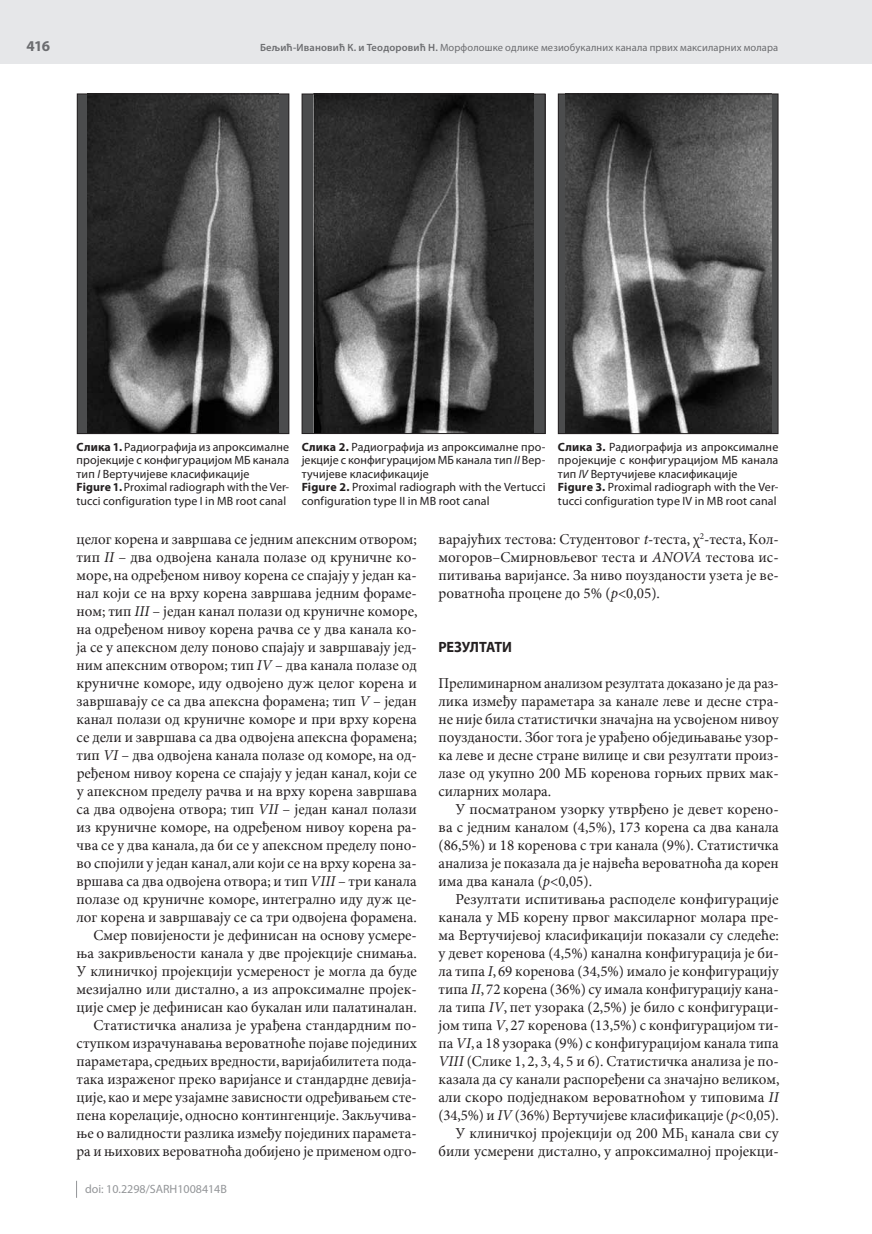
<style>
.page{position:relative;width:872px;height:1234px;background:#fff}
.page>*{position:absolute;margin:0;border:0;box-sizing:border-box;transform-origin:0 0}
.t1{font:15px/18px "Minion Pro Cyrilic";color:#231f20;text-align:justify}
.t2{font:700 15px "Myriad Pro Cyrilic";letter-spacing:-.015em;color:#231f20;scale:.95 1}
.t3{font:700 15px "Myriad Pro";color:#6c6d70}
.t4{font:12px/13.5px "Myriad Pro";letter-spacing:.01em;color:#231f20}
.t5{font:12px "Myriad Pro";color:#939598}
.t6{font:10.5px "Myriad Pro";letter-spacing:.01em;color:#6c6d70}
.s1{font-weight:600}
.s2{font-weight:700}
.s3{font-style:italic}
.s4{font-family:"Minion Pro";font-style:italic}
</style>
<div class="page">
<div style="left:0;top:0;width:872px;height:64px;background:#e6e7e9"></div>
<svg style="left:76px;top:1180px;width:1px;height:17px"></svg>
<div style="left:77px;top:94px;width:212px;height:339px;background:#4b4c4d"></div>
<img style="left:87px;top:96px;width:192px;height:336px">
<div style="left:77px;top:94px;width:212px;height:340px;border:1px solid #231f20"></div>
<div style="left:302px;top:94px;width:243px;height:339px;background:#4b4c4d"></div>
<img style="left:313px;top:96px;width:220px;height:336px">
<div style="left:302px;top:94px;width:243px;height:340px;border:1px solid #231f20"></div>
<div style="left:558px;top:94px;width:220px;height:339px;background:#4b4c4d"></div>
<img style="left:565px;top:96px;width:206px;height:336px">
<div style="left:558px;top:94px;width:220px;height:340px;border:1px solid #231f20"></div>
<p class="t3" style="left:26px;top:36px;width:25px">416</p>
<p class="t6" style="left:260px;top:41px;width:520px"><span class="s1">Бељић-Ивановић К. и Теодоровић Н.</span> Морфолошке одлике мезиобукалних канала првих максиларних молара</p>
<p class="t4" style="left:77px;top:439px;width:214px"><span class="s2">Слика 1.</span> Радиографија из апроксималне пројекције с конфигурацијом МБ канала тип <span class="s3">I</span> Вертучијеве класификације<br><span class="s2">Figure 1.</span> Proximal radiograph with the Ver&shy;tucci configuration type I in MB root canal</p>
<p class="t4" style="left:302px;top:439px;width:245px"><span class="s2">Слика 2.</span> Радиографија из апроксималне про&shy;јекције с конфигурацијом МБ канала тип <span class="s3">II</span> Вер&shy;тучијеве класификације<br><span class="s2">Figure 2.</span> Proximal radiograph with the Vertucci configuration type II in MB root canal</p>
<p class="t4" style="left:558px;top:439px;width:222px"><span class="s2">Слика 3.</span> Радиографија из апроксималне пројекције с конфигурацијом МБ канала тип <span class="s3">IV</span> Вертучијеве класификације<br><span class="s2">Figure 3.</span> Proximal radiograph with the Ver&shy;tucci configuration type IV in MB root canal</p>
<p class="t1" style="left:76px;top:530px;width:342px;text-align:right">ce-log ko-re-na i za-vr-ša-va se jed-nim apek-snim otvo-rom; tip <span class="s4">II</span> – dva odvo-je-na ka-na-la po-la-ze od kru-nič-ne ko&shy;mo-re,na od-re-đe-nom ni-vou ko-re-na se spa-ja-ju u je-dan ka&shy;nal ko-ji se na vr-hu ko-re-na za-vr-ša-va jed-nim fo-ra-me&shy;nom; tip <span class="s4">III</span> – je-dan ka-nal po-la-zi od kru-nič-ne ko-mo-re, na od-re-đe-nom ni-vou ko-re-na ra-čva se u dva ka-na-la ko&shy;ja se u apek-snom de-lu po-no-vo spa-ja-ju i za-vr-ša-va-ju jed&shy;nim apek-snim otvo-rom; tip <span class="s4">IV</span> – dva ka-na-la po-la-ze od kru-nič-ne ko-mo-re, idu odvo-je-no duž ce-log ko-re-na i za-vr-ša-va-ju se sa dva apek-sna fo-ra-me-na; tip <span class="s4">V</span> – je-dan ka-nal po-la-zi od kru-nič-ne ko-mo-re i pri vr-hu ko-re-na se de-li i za-vr-ša-va sa dva odvo-je-na apek-sna fo-ra-me-na; tip <span class="s4">VI</span> – dva odvo-je-na ka-na-la po-la-ze od ko-mo-re, na od&shy;re-đe-nom ni-vou ko-re-na se spa-ja-ju u je-dan ka-nal, ko-ji se u apek-snom pre-de-lu ra-čva i na vr-hu ko-re-na za-vr-ša-va sa dva odvo-je-na otvo-ra; tip <span class="s4">VII</span> – je-dan ka-nal po-la-zi iz kru-nič-ne ko-mo-re, na od-re-đe-nom ni-vou ko-re-na ra&shy;čva se u dva ka-na-la, da bi se u apek-snom pre-de-lu po-no&shy;vo spo-ji-li u je-dan ka-nal, ali ko-ji se na vr-hu ko-re-na za&shy;vr-ša-va sa dva odvo-je-na otvo-ra; i tip <span class="s4">VIII</span> – tri ka-na-la po-la-ze od kru-nič-ne ko-mo-re, in-te-gral-no idu duž ce&shy;log ko-re-na i za-vr-ša-va-ju se sa tri odvo-je-na fo-ra-me-na.<br>Smer po-vi-je-no-sti je de-fi-ni-san na osno-vu usme-re&shy;wa za-kri-vqe-no-sti ka-na-la u dve pro-jek-ci-je sni-ma-wa.<br>U kli-nič-koj pro-jek-ci-ji usme-re-nost je mo-gla da bu-de me-zi-jal-no ili dis-tal-no, a iz aprok-si-mal-ne pro-jek&shy;ci-je smer je de-fi-ni-san kao bu-ka-lan ili pa-la-ti-na-lan.<br>Sta-ti-stič-ka ana-li-za je ura-đe-na stan-dard-nim po&shy;stup-kom iz-ra-ču-na-va-wa ve-ro-vat-no-će po-ja-ve po-je-di-nih pa-ra-me-ta-ra, sred-wih vred-no-sti, va-ri-ja-bi-li-te-ta po-da&shy;ta-ka iz-ra-že-nog pre-ko va-ri-jan-se i stan-dard-ne de-vi-ja&shy;ci-je,kao i me-re uza-jam-ne za-vi-sno-sti od-re-đi-va-wem ste&shy;pe-na ko-re-la-ci-je, od-no-sno kon-tin-gen-ci-je. Za-kqu-či-va&shy;we o va-lid-no-sti raz-li-ka iz-me-đu po-je-di-nih pa-ra-me-ta&shy;ra i wi-ho-vih ve-ro-vat-no-ća do-bi-je-no je pri-me-nom od-go-</p>
<p class="t1" style="left:438px;top:530px;width:342px">va-ra-ju-ćih te-sto-va: Stu-den-to-vog <span class="s4">t</span>-te-sta, χ<sup>2</sup>-te-sta, Kol&shy;mo-go-rov–Smir-no-vqe-vog te-sta i <span class="s4">ANOVA</span> te-sto-va is&shy;pi-ti-va-wa va-ri-jan-se. Za ni-vo po-u-zda-no-sti uze-ta je ve&shy;ro-vat-no-ća pro-ce-ne do 5% (<span class="s4">p</span>&lt;0,05).</p>
<p class="t2" style="left:438px;top:638px;width:79px">REZULTATI</p>
<p class="t1" style="left:438px;top:674px;width:342px">Pre-li-mi-nar-nom ana-li-zom re-zul-ta-ta do-ka-za-no je da raz&shy;li-ka iz-me-đu pa-ra-me-ta-ra za ka-na-le le-ve i de-sne stra&shy;ne ni-je bi-la sta-ti-stič-ki zna-čaj-na na usvo-je-nom ni-vou po-u-zda-no-sti. Zbog to-ga je ura-đe-no ob-je-di-wa-va-we uzor&shy;ka le-ve i de-sne stra-ne vi-li-ce i svi re-zul-ta-ti pro-iz&shy;la-ze od ukup-no 200 MB ko-re-no-va gor-wih pr-vih mak&shy;si-lar-nih mo-la-ra.</p>
<p class="t1" style="left:438px;top:800px;width:342px;text-indent:17px">U po-sma-tra-nom uzor-ku utvr-đe-no je de-vet ko-re-no&shy;va s jed-nim ka-na-lom (4,5%), 173 ko-re-na sa dva ka-na-la (86,5%) i 18 ko-re-no-va s tri ka-na-la (9%). Sta-ti-stič-ka ana-li-za je po-ka-za-la da je naj-ve-ća ve-ro-vat-no-ća da ko-ren ima dva ka-na-la (<span class="s4">p</span>&lt;0,05).</p>
<p class="t1" style="left:438px;top:890px;width:343px;text-align:right">Re-zul-ta-ti is-pi-ti-va-wa ras-po-de-le kon-fi-gu-ra-ci-je ka-na-la u MB ko-re-nu pr-vog mak-si-lar-nog mo-la-ra pre&shy;ma Ver-tu-či-je-voj kla-si-fi-ka-ci-ji po-ka-za-li su sle-de-će: u de-vet ko-re-no-va (4,5%) ka-nal-na kon-fi-gu-ra-ci-ja je bi&shy;la ti-pa <span class="s4">I</span>, 69 ko-re-no-va (34,5%) ima-lo je kon-fi-gu-ra-ci-ju ti-pa <span class="s4">II</span>, 72 ko-re-na (36%) su ima-la kon-fi-gu-ra-ci-ju ka-na&shy;la ti-pa <span class="s4">IV</span>, pet uzo-ra-ka (2,5%) je bi-lo s kon-fi-gu-ra-ci&shy;jom ti-pa <span class="s4">V</span>, 27 ko-re-no-va (13,5%) s kon-fi-gu-ra-ci-jom ti&shy;pa <span class="s4">VI</span>, a 18 uzo-ra-ka (9%) s kon-fi-gu-ra-ci-jom ka-na-la ti-pa <span class="s4">VIII</span> (Sli-ke 1, 2, 3, 4, 5 i 6). Sta-ti-stič-ka ana-li-za je po&shy;ka-za-la da su ka-na-li ras-po-re-đe-ni sa zna-čaj-no ve-li-kom, ali sko-ro pod-jed-na-kom ve-ro-vat-no-ćom u ti-po-vi-ma <span class="s4">II </span>(34,5%) i <span class="s4">IV</span> (36%) Ver-tu-či-je-ve kla-si-fi-ka-ci-je (<span class="s4">p</span>&lt;0,05).<br>U kli-nič-koj pro-jek-ci-ji od 200 MB<sub>1</sub> ka-na-la svi su bi-li usme-re-ni dis-tal-no, u aprok-si-mal-noj pro-jek-ci-</p>
<p class="t5" style="left:85px;top:1181px;width:143px">doi: 10.2298/SARH1008414B</p>
</div>
